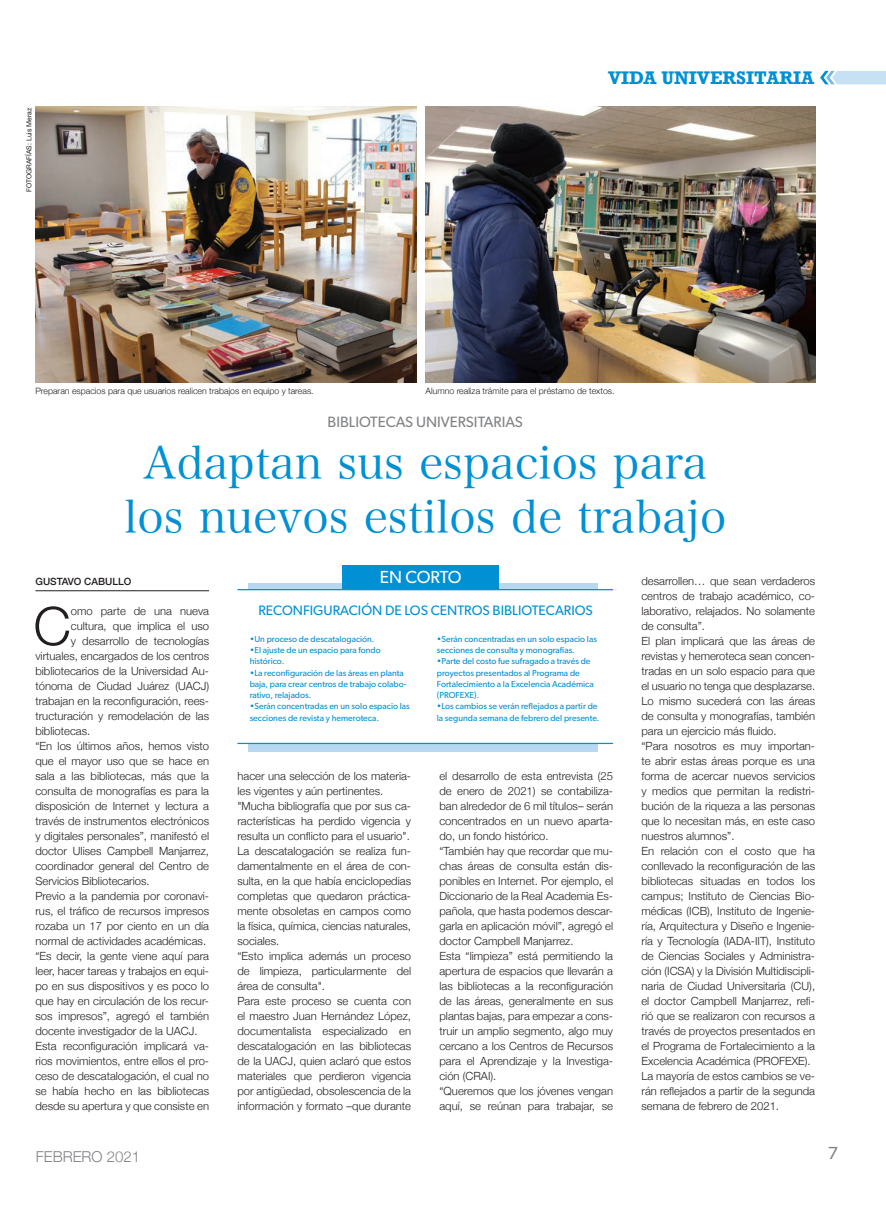
<style>
.page{position:relative;width:886px;height:1205px;background:#fff}
.page>*{position:absolute;margin:0;border:0;box-sizing:border-box;transform-origin:0 0}
.Texto{font:300 53.25px "Helvetica Neue";color:#231f20}
.Cabeza_principal{font:45px "Hira Min Pro N W3";color:#0090d3}
.t1{font:700 18.75px "Rockwell";color:#0090d3}
.t2{font:17.5px "Gibson";color:#fff}
.t3{font:17.5px "Gibson";color:#808285}
.Balazo{font:15px "Gibson";color:#808285}
.t4{font:300 15px "Helvetica Neue";color:#808285}
.t5{font:13.75px "Gibson";color:#0090d3}
.Texto-2{font:300 11.25px/15px "Helvetica Neue";color:#231f20;text-align:justify}
.Firma_nota{font:500 10px "Helvetica Neue";color:#231f20}
.t6{font:8.75px/11.2px "Gibson";color:#0090d3}
.Pie_de_foto{font:300 8.75px "Helvetica Neue";color:#231f20}
.Foto_firma{font:6.88px "Helvetica Neue";color:#231f20}
</style>
<div class="page">
<svg style="left:820px;top:71px;width:66px;height:13px"></svg>
<img style="left:35px;top:106px;width:381px;height:276px">
<img style="left:425px;top:106px;width:390px;height:276px">
<hr style="left:35px;top:590px;width:174px;height:1px;background:#231f20">
<div style="left:248px;top:583px;width:350px;height:168px;background:#b7d8f0"></div>
<div style="left:237px;top:590px;width:376px;height:153px;background:#fff"></div>
<hr style="left:237px;top:743px;width:376px;height:1px;background:#0090d3">
<div style="left:342px;top:566px;width:157px;height:24px;background:#0090d3"></div>
<hr style="left:237px;top:589px;width:376px;height:1px;background:#0090d3">
<p class="Foto_firma" style="left:24px;top:192px;width:86px;rotate:-90deg">FOTOGRAFÍAS: Luis Meraz</p>
<p class="t1" style="left:608px;top:66px;width:208px">VIDA UNIVERSITARIA</p>
<p class="Pie_de_foto" style="left:35px;top:384px;width:280px">Preparan espacios para que usuarios realicen trabajos en equipo y tareas.</p>
<p class="Pie_de_foto" style="left:425px;top:384px;width:190px">Alumno realiza trámite para el préstamo de textos.</p>
<p class="Balazo" style="left:328px;top:413px;width:197px">BIBLIOTECAS UNIVERSITARIAS</p>
<p class="Cabeza_principal" style="left:143px;top:424px;width:566px">Adaptan sus espacios para</p>
<p class="Cabeza_principal" style="left:124px;top:478px;width:603px">los nuevos estilos de trabajo</p>
<p class="Firma_nota" style="left:35px;top:573px;width:98px">GUSTAVO CABULLO</p>
<p class="Texto" style="left:33px;top:583px;width:39px">C</p>
<p class="Texto-2" style="left:71px;top:603px;width:140px">omo parte de una nueva</p>
<p class="t2" style="left:380px;top:567px;width:83px">EN CORTO</p>
<p class="t5" style="left:258px;top:602px;width:336px">RECONFIGURACIÓN DE LOS CENTROS BIBLIOTECARIOS</p>
<p class="t6" style="left:250px;top:633px;width:126px">•Un proceso de descatalogación.</p>
<p class="t6" style="left:250px;top:644px;width:133px">•El ajuste de un espacio para fondo histórico.</p>
<p class="t6" style="left:250px;top:667px;width:158px">•La reconfiguración de las áreas en planta baja, para crear centros de trabajo colabo&shy;rativo, relajados.</p>
<p class="t6" style="left:250px;top:700px;width:162px">•Serán concentradas en un solo espacio las secciones de revista y hemeroteca.</p>
<p class="Texto-2" style="left:641px;top:572px;width:175px">desarrollen… que sean verdaderos centros de trabajo académico, co&shy;laborativo, relajados. No solamente de consulta”.</p>
<p class="Texto-2" style="left:641px;top:632px;width:175px">El plan implicará que las áreas de revistas y hemeroteca sean concen&shy;tradas en un solo espacio para que el usuario no tenga que desplazarse.<br>Lo mismo sucederá con las áreas de consulta y monografías, también para un ejercicio más fluido.</p>
<p class="Texto-2" style="left:641px;top:737px;width:175px">“Para nosotros es muy importan&shy;te abrir estas áreas porque es una forma de acercar nuevos servicios y medios que permitan la redistri&shy;bución de la riqueza a las personas que lo necesitan más, en este caso nuestros alumnos”.</p>
<p class="Texto-2" style="left:641px;top:842px;width:175px">En relación con el costo que ha conllevado la reconfiguración de las bibliotecas situadas en todos los campus; Instituto de Ciencias Bio&shy;médicas (ICB), Instituto de Ingenie&shy;ría, Arquitectura y Diseño e Ingenie&shy;ría y Tecnología (IADA-IIT), Instituto de Ciencias Sociales y Administra&shy;ción (ICSA) y la División Multidiscipli&shy;naria de Ciudad Universitaria (CU), el doctor Campbell Manjarrez, refi&shy;rió que se realizaron con recursos a través de proyectos presentados en el Programa de Fortalecimiento a la Excelencia Académica (PROFEXE).</p>
<p class="Texto-2" style="left:641px;top:1068px;width:175px">La mayoría de estos cambios se ve&shy;rán reflejados a partir de la segunda semana de febrero de 2021.</p>
<p class="Texto-2" style="left:71px;top:618px;width:140px">cultura, que implica el uso</p>
<p class="Texto-2" style="left:71px;top:633px;width:140px">y desarrollo de tecnologías</p>
<p class="Texto-2" style="left:35px;top:648px;width:175px">virtuales, encargados de los centros</p>
<p class="Texto-2" style="left:35px;top:663px;width:175px">bibliotecarios de la Universidad Au-</p>
<p class="Texto-2" style="left:35px;top:678px;width:175px">tónoma de Ciudad Juárez (UACJ)</p>
<p class="Texto-2" style="left:35px;top:693px;width:175px">trabajan en la reconfiguración, rees-</p>
<p class="Texto-2" style="left:35px;top:708px;width:175px">tructuración y remodelación de las</p>
<p class="Texto-2" style="left:35px;top:723px;width:56px">bibliotecas.</p>
<p class="Texto-2" style="left:35px;top:738px;width:175px">“En los últimos años, hemos visto que el mayor uso que se hace en sala a las bibliotecas, más que la consulta de monografías es para la disposición de Internet y lectura a través de instrumentos electrónicos y digitales personales”, manifestó el doctor Ulises Campbell Manjarrez, coordinador general del Centro de Servicios Bibliotecarios.</p>
<p class="Texto-2" style="left:35px;top:888px;width:175px">Previo a la pandemia por coronavi&shy;rus, el tráfico de recursos impresos rozaba un 17 por ciento en un día normal de actividades académicas.</p>
<p class="Texto-2" style="left:35px;top:948px;width:175px">“Es decir, la gente viene aquí para leer, hacer tareas y trabajos en equi&shy;po en sus dispositivos y es poco lo que hay en circulación de los recur&shy;sos impresos”, agregó el también docente investigador de la UACJ.</p>
<p class="Texto-2" style="left:35px;top:1038px;width:175px">Esta reconfiguración implicará va&shy;rios movimientos, entre ellos el pro&shy;ceso de descatalogación, el cual no se había hecho en las bibliotecas desde su apertura y que consiste en</p>
<p class="t6" style="left:437px;top:633px;width:162px">•Serán concentradas en un solo espacio las secciones de consulta y monografías.</p>
<p class="t6" style="left:437px;top:655px;width:158px">•Parte del costo fue sufragado a través de proyectos presentados al Programa de Fortalecimiento a la Excelencia Académica (PROFEXE).</p>
<p class="t6" style="left:437px;top:700px;width:164px">•Los cambios se verán reflejados a partir de la segunda semana de febrero del presente.</p>
<p class="Texto-2" style="left:439px;top:767px;width:175px">el desarrollo de esta entrevista (25 de enero de 2021) se contabiliza&shy;ban alrededor de 6 mil títulos– serán concentrados en un nuevo aparta&shy;do, un fondo histórico.</p>
<p class="Texto-2" style="left:439px;top:842px;width:175px">“También hay que recordar que mu&shy;chas áreas de consulta están dis&shy;ponibles en Internet. Por ejemplo, el Diccionario de la Real Academia Es&shy;pañola, que hasta podemos descar&shy;garla en aplicación móvil”, agregó el doctor Campbell Manjarrez.</p>
<p class="Texto-2" style="left:439px;top:947px;width:175px">Esta “limpieza” está permitiendo la apertura de espacios que llevarán a las bibliotecas a la reconfiguración de las áreas, generalmente en sus plantas bajas, para empezar a cons&shy;truir un amplio segmento, algo muy cercano a los Centros de Recursos para el Aprendizaje y la Investiga&shy;ción (CRAI).</p>
<p class="Texto-2" style="left:439px;top:1082px;width:175px">“Queremos que los jóvenes vengan aquí, se reúnan para trabajar, se</p>
<p class="Texto-2" style="left:237px;top:768px;width:175px">hacer una selección de los materia&shy;les vigentes y aún pertinentes.</p>
<p class="Texto-2" style="left:237px;top:798px;width:175px">"Mucha bibliografía que por sus ca&shy;racterísticas ha perdido vigencia y resulta un conflicto para el usuario".</p>
<p class="Texto-2" style="left:237px;top:843px;width:175px">La descatalogación se realiza fun&shy;damentalmente en el área de con&shy;sulta, en la que había enciclopedias completas que quedaron práctica&shy;mente obsoletas en campos como la física, química, ciencias naturales, sociales.</p>
<p class="Texto-2" style="left:237px;top:948px;width:175px">“Esto implica además un proceso de limpieza, particularmente del área de consulta".</p>
<p class="Texto-2" style="left:237px;top:992px;width:175px">Para este proceso se cuenta con el maestro Juan Hernández López, documentalista especializado en descatalogación en las bibliotecas de la UACJ, quien aclaró que estos materiales que perdieron vigencia por antigüedad, obsolescencia de la información y formato –que durante</p>
<h3 class="t4" style="left:36px;top:1144px;width:106px">FEBRERO 2021</h3>
<h3 class="t3" style="left:828px;top:1143px;width:12px">7</h3>
</div>
